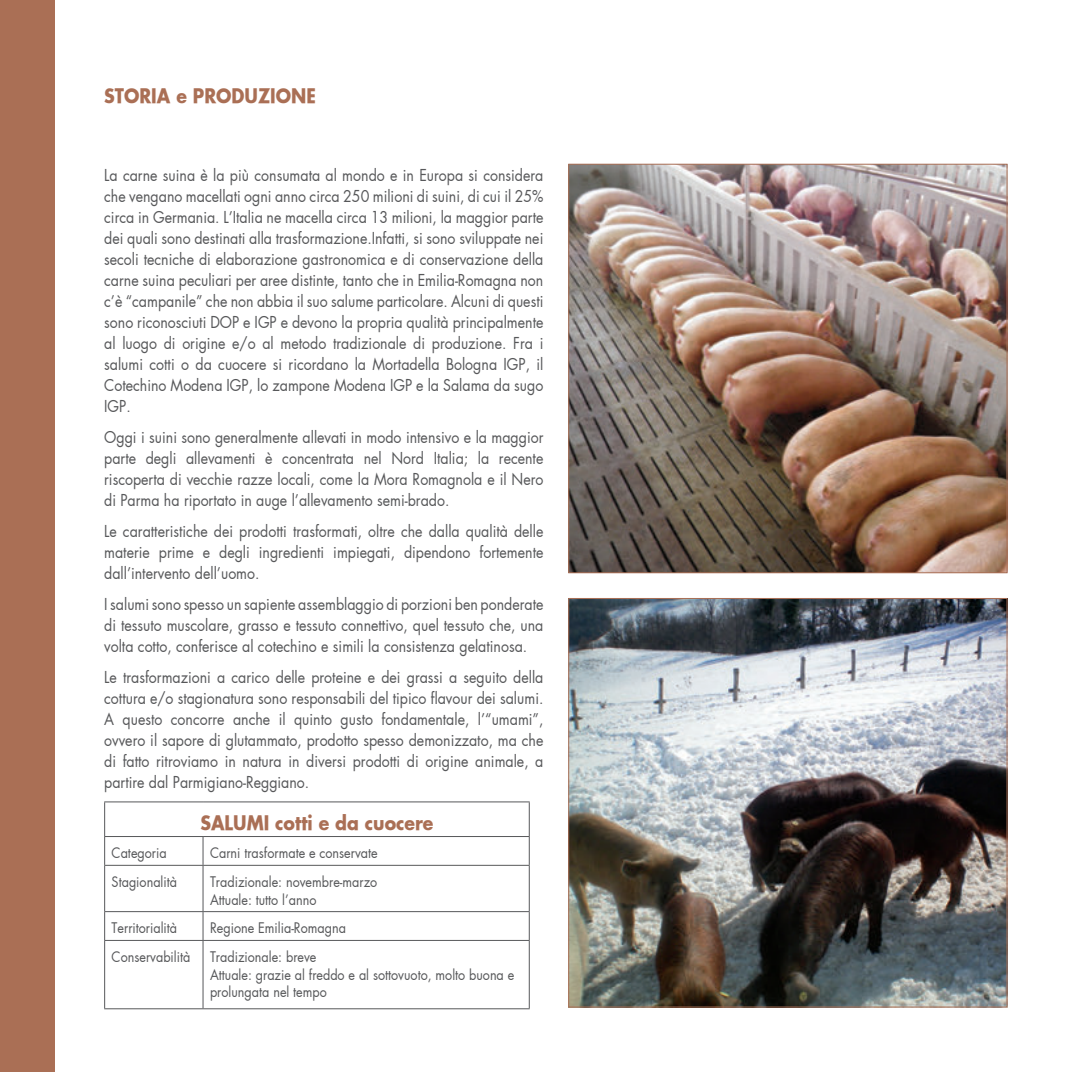
<style>
.page{position:relative;width:1072px;height:1072px;background:#fff}
.page>*{position:absolute;margin:0;border:0;box-sizing:border-box;transform-origin:0 0}
.t1{font:700 19.25px "Futura";color:#aa6f55;scale:.9 1}
.t2{font:15.75px/21px "Futura";color:#57585a;text-align:justify;scale:.9 1}
.t3{font:14px/17.5px "Futura";color:#57585a;scale:.9 1}
</style>
<div class="page">
<div style="left:0;top:0;width:55px;height:1071px;background:#aa6f55"></div>
<svg style="left:104px;top:837px;width:1px;height:27px"></svg>
<svg style="left:202px;top:837px;width:1px;height:27px"></svg>
<svg style="left:529px;top:837px;width:1px;height:27px"></svg>
<hr style="left:104px;top:864px;width:99px;height:1px;background:#57585a">
<hr style="left:104px;top:865px;width:1px;height:46px;background:#57585a">
<hr style="left:203px;top:864px;width:326px;height:1px;background:#57585a">
<hr style="left:202px;top:865px;width:1px;height:46px;background:#57585a">
<hr style="left:529px;top:865px;width:1px;height:46px;background:#57585a">
<hr style="left:104px;top:911px;width:99px;height:1px;background:#57585a">
<svg style="left:104px;top:912px;width:1px;height:28px"></svg>
<hr style="left:203px;top:911px;width:326px;height:1px;background:#57585a">
<svg style="left:202px;top:912px;width:1px;height:28px"></svg>
<svg style="left:529px;top:912px;width:1px;height:28px"></svg>
<hr style="left:104px;top:940px;width:99px;height:1px;background:#57585a">
<hr style="left:104px;top:940px;width:1px;height:68px;background:#57585a">
<hr style="left:203px;top:940px;width:326px;height:1px;background:#57585a">
<hr style="left:202px;top:940px;width:1px;height:68px;background:#57585a">
<hr style="left:529px;top:940px;width:1px;height:68px;background:#57585a">
<hr style="left:104px;top:1008px;width:99px;height:1px;background:#57585a">
<hr style="left:203px;top:1008px;width:326px;height:1px;background:#57585a">
<hr style="left:104px;top:801px;width:99px;height:1px;background:#57585a">
<hr style="left:104px;top:802px;width:1px;height:34px;background:#57585a">
<hr style="left:203px;top:801px;width:326px;height:1px;background:#57585a">
<hr style="left:529px;top:802px;width:1px;height:34px;background:#57585a">
<hr style="left:104px;top:836px;width:99px;height:1px;background:#57585a">
<hr style="left:203px;top:836px;width:326px;height:1px;background:#57585a">
<img style="left:570px;top:166px;width:435px;height:405px">
<img style="left:570px;top:600px;width:435px;height:405px">
<p class="t1" style="left:104px;top:82px;width:237px">STORIA e PRODUZIONE</p>
<p class="t2" style="left:104px;top:165px;width:489px">La carne suina è la più consumata al mondo e in Europa si considera che vengano macellati ogni anno circa 250 milioni di suini, di cui il 25% circa in Germania. L’Italia ne macella circa 13 milioni, la maggior parte dei quali sono destinati alla trasformazione.Infatti, si sono sviluppate nei secoli tecniche di elaborazione gastronomica e di conservazione della carne suina peculiari per aree distinte, tanto che in Emilia-Romagna non c’è “campanile” che non abbia il suo salume particolare. Alcuni di questi sono riconosciuti DOP e IGP e devono la propria qualità principalmente al luogo di origine e/o al metodo tradizionale di produzione. Fra i salumi cotti o da cuocere si ricordano la Mortadella Bologna IGP, il Cotechino Modena IGP, lo zampone Modena IGP e la Salama da sugo IGP.</p>
<p class="t2" style="left:104px;top:427px;width:489px">Oggi i suini sono generalmente allevati in modo intensivo e la maggior parte degli allevamenti è concentrata nel Nord Italia; la recente riscoperta di vecchie razze locali, come la Mora Romagnola e il Nero di Parma ha riportato in auge l’allevamento semi-brado.</p>
<p class="t2" style="left:104px;top:520px;width:489px">Le caratteristiche dei prodotti trasformati, oltre che dalla qualità delle materie prime e degli ingredienti impiegati, dipendono fortemente dall’intervento dell’uomo.</p>
<p class="t2" style="left:104px;top:593px;width:489px">I salumi sono spesso un sapiente assemblaggio di porzioni ben ponderate di tessuto muscolare, grasso e tessuto connettivo, quel tessuto che, una volta cotto, conferisce al cotechino e simili la consistenza gelatinosa.</p>
<p class="t2" style="left:104px;top:666px;width:489px">Le trasformazioni a carico delle proteine e dei grassi a seguito della cottura e/o stagionatura sono responsabili del tipico flavour dei salumi.<br>A questo concorre anche il quinto gusto fondamentale, l’“umami”, ovvero il sapore di glutammato, prodotto spesso demonizzato, ma che di fatto ritroviamo in natura in diversi prodotti di origine animale, a partire dal Parmigiano-Reggiano.</p>
<p class="t1" style="left:200px;top:809px;width:260px">SALUMI cotti e da cuocere</p>
<p class="t3" style="left:112px;top:844px;width:63px">Categoria</p>
<p class="t3" style="left:210px;top:844px;width:188px">Carni trasformate e conservate</p>
<p class="t3" style="left:112px;top:873px;width:74px">Stagionalità</p>
<p class="t3" style="left:210px;top:873px;width:187px">Tradizionale: novembre-marzo<br>Attuale: tutto l’anno</p>
<p class="t3" style="left:112px;top:919px;width:74px">Territorialità</p>
<p class="t3" style="left:210px;top:919px;width:153px">Regione Emilia-Romagna</p>
<p class="t3" style="left:112px;top:948px;width:89px">Conservabilità</p>
<p class="t3" style="left:210px;top:948px;width:339px">Tradizionale: breve<br>Attuale: grazie al freddo e al sottovuoto, molto buona e prolungata nel tempo</p>
</div>
